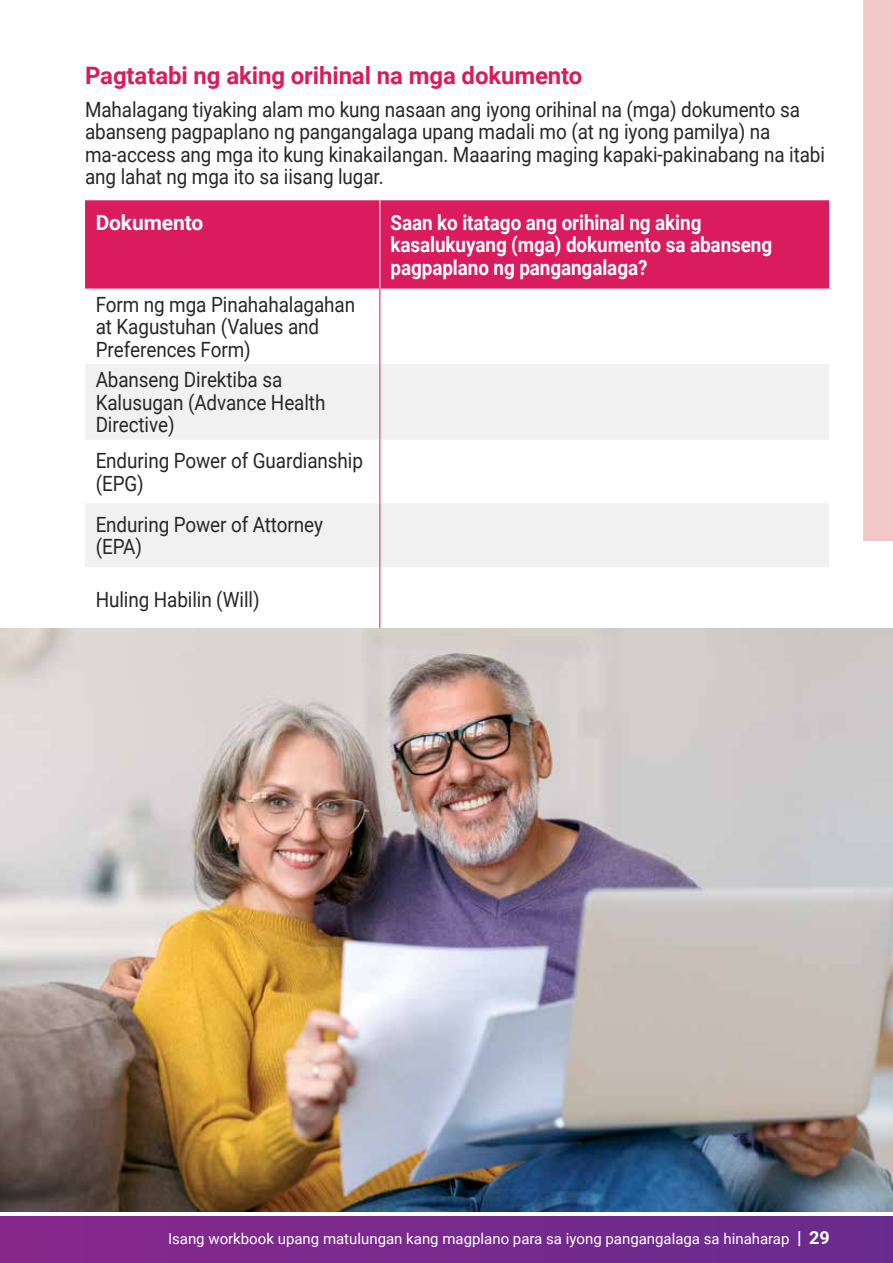
<style>
.page{position:relative;width:893px;height:1263px;background:#fff}
.page>*{position:absolute;margin:0;border:0;box-sizing:border-box;transform-origin:0 0}
.t1{font:700 24px "Roboto";letter-spacing:-.005em;color:#da1b5d}
.t2{font:21px/22.5px "Roboto";letter-spacing:-.005em;color:#292829;scale:.9 1}
.t3{font:700 21px/22.5px "Roboto";letter-spacing:-.005em;color:#fff;scale:.9 1}
.t4{font:700 21px "Roboto";letter-spacing:-.005em;color:#fff}
.t5{font:15px "Roboto";color:#fff}
.s1{font-weight:700;font-size:18px}
</style>
<div class="page">
<div style="left:0;top:1216px;width:893px;height:47px;background:linear-gradient(to right,#89288d,#682b8d)"></div>
<div style="left:85px;top:200px;width:744px;height:89px;background:#da1b5d"></div>
<div style="left:85px;top:364px;width:744px;height:76px;background:#f1f1f2"></div>
<div style="left:85px;top:503px;width:744px;height:64px;background:#f1f1f2"></div>
<hr style="left:379px;top:200px;width:1px;height:89px;background:#fff">
<hr style="left:379px;top:289px;width:1px;height:75px;background:#da1b5d">
<hr style="left:379px;top:364px;width:1px;height:76px;background:#da1b5d">
<hr style="left:379px;top:440px;width:1px;height:63px;background:#da1b5d">
<hr style="left:379px;top:503px;width:1px;height:64px;background:#da1b5d">
<hr style="left:379px;top:567px;width:1px;height:64px;background:#da1b5d">
<img style="left:0;top:628px;width:893px;height:584px">
<div style="left:863px;top:0;width:30px;height:540px;background:#f2c7c8"></div>
<p class="t1" style="left:85px;top:59px;width:499px">Pagtatabi ng aking orihinal na mga dokumento</p>
<p class="t2" style="left:85px;top:97px;width:824px">Mahalagang tiyaking alam mo kung nasaan ang iyong orihinal na (mga) dokumento sa abanseng pagpaplano ng pangangalaga upang madali mo (at ng iyong pamilya) na ma-access ang mga ito kung kinakailangan. Maaaring maging kapaki-pakinabang na itabi ang lahat ng mga ito sa iisang lugar.</p>
<p class="t4" style="left:96px;top:208px;width:109px">Dokumento</p>
<p class="t3" style="left:390px;top:210px;width:426px">Saan ko itatago ang orihinal ng aking kasalukuyang (mga) dokumento sa abanseng pagpaplano ng pangangalaga?</p>
<p class="t2" style="left:96px;top:292px;width:290px">Form ng mga Pinahahalagahan at Kagustuhan (Values and<br>Preferences Form)</p>
<p class="t2" style="left:96px;top:368px;width:257px">Abanseng Direktiba sa<br>Kalusugan (Advance Health<br>Directive)</p>
<p class="t2" style="left:96px;top:449px;width:299px">Enduring Power of Guardianship (EPG)</p>
<p class="t2" style="left:96px;top:512px;width:254px">Enduring Power of Attorney (EPA)</p>
<p class="t2" style="left:96px;top:587px;width:184px">Huling Habilin (Will)</p>
<p class="t5" style="left:168px;top:1228px;width:663px">Isang workbook upang matulungan kang magplano para sa iyong pangangalaga sa hinaharap <span class="s1">| 29</span></p>
</div>
